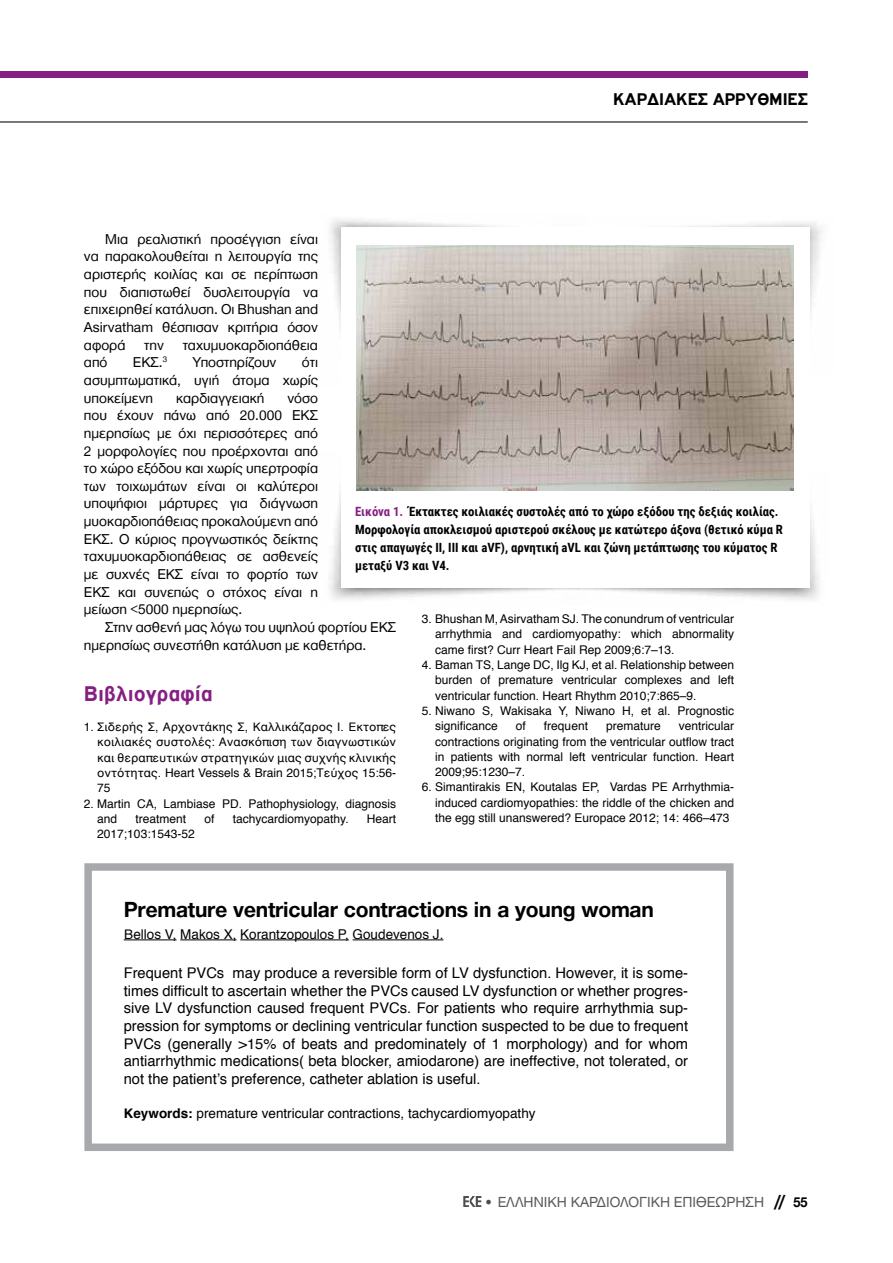
<style>
.page{position:relative;width:893px;height:1263px;background:#fff}
.page>*{position:absolute;margin:0;border:0;box-sizing:border-box;transform-origin:0 0}
.t1{font:700 22.5px "Helvetica Neue Greek";letter-spacing:-.01em;color:#000}
.t2{font:700 22.5px "PF Highway Gothic";color:#851f83}
.t3{font:700 18px "PF Highway Gothic";color:#000}
.t4{font:15px "Helvetica Neue Greek";color:#58595b}
.t5{font:14.7px/17.7px "Helvetica Neue Greek";color:#000;text-align:justify}
.t6{font:14.7px/17.7px "Helvetica";color:#000;text-align:justify}
.t7{font:13.5px "Helvetica";color:#000}
.t8{font:700 12.75px/18px "Roboto Condensed";color:#000}
.t9{font:12px/15.3px "Helvetica";color:#000;text-align:justify}
.s1{color:#851f83}
.s2{font-weight:700}
.s3{color:#4d4d4f}
.s4{font-family:"Futura TGR";font-weight:700;font-size:16.5px;color:#000}
.s5{font-weight:700;color:#000}
</style>
<div class="page">
<svg style="left:463px;top:1196px;width:18px;height:11px"></svg>
<div style="left:0;top:72px;width:808px;height:6px;background:#851f83"></div>
<hr style="left:0;top:121px;width:808px;height:1px;background:#000">
<img style="left:357px;top:245px;width:436px;height:246px">
<div style="left:84px;top:863px;width:649px;height:288px;border:8px solid #a7a9ac"></div>
<hr style="left:124px;top:939px;width:53px;height:1px;background:#000">
<hr style="left:180px;top:939px;width:57px;height:1px;background:#000">
<hr style="left:240px;top:939px;width:109px;height:1px;background:#000">
<hr style="left:353px;top:939px;width:90px;height:1px;background:#000">
<p class="t5" style="left:84px;top:230px;width:236px;text-indent:21px">Μια ρεαλιστική προσέγγιση είναι να παρακολουθείται η λειτουργία της αριστερής κοιλίας και σε περίπτωση που διαπιστωθεί δυσλειτουργία να επιχειρηθεί κατάλυση. Οι Bhushan and Asirvatham θέσπισαν κριτήρια όσον αφορά</p>
<p class="t5" style="left:144px;top:336px;width:21px">την</p>
<p class="t5" style="left:183px;top:336px;width:137px">ταχυμυοκαρδιοπάθεια</p>
<h2 class="t3" style="left:613px;top:90px;width:196px">ΚΑΡΔΙΑΚΈΣ ΑΡΡΥΘΜΊΕΣ</h2>
<p class="t5" style="left:84px;top:354px;width:25px">από</p>
<p class="t5" style="left:133px;top:354px;width:36px">ΕΚΣ.<sup>3</sup></p>
<p class="t5" style="left:193px;top:354px;width:85px">Υποστηρίζουν</p>
<p class="t5" style="left:84px;top:354px;width:236px;text-indent:218px">ότι ασυμπτωματικά, υγιή άτομα χωρίς υποκείμενη</p>
<p class="t5" style="left:84px;top:389px;width:236px;text-indent:203px">νόσο που έχουν πάνω από 20.000 ΕΚΣ ημερησίως με όχι περισσότερες από 2 μορφολογίες που προέρχονται από το χώρο εξόδου και χωρίς υπερτροφία των τοιχωμάτων είναι οι καλύτεροι υποψήφιοι μάρτυρες για διάγνωση μυοκαρδιοπάθειας προκαλούμενη από ΕΚΣ. Ο κύριος προγνωστικός δείκτης ταχυμυοκαρδιοπάθειας σε ασθενείς με συχνές ΕΚΣ είναι το φορτίο των ΕΚΣ και συνεπώς ο στόχος είναι η μείωση &lt;5000 ημερησίως.</p>
<p class="t5" style="left:84px;top:618px;width:314px;text-indent:21px">Στην ασθενή μας λόγω του υψηλού φορτίου ΕΚΣ ημερησίως συνεστήθη κατάλυση με καθετήρα.</p>
<h1 class="t2" style="left:84px;top:681px;width:130px">Βιβλιογραφία</h1>
<p class="t9" style="left:97px;top:720px;width:300px;text-indent:-13px">1. Σιδερής Σ, Αρχοντάκης Σ, Καλλικάζαρος Ι. Εκτοπες κοιλιακές συστολές: Ανασκόπιση των διαγνωστικών και θεραπευτικών στρατηγικών μιας συχνής κλινικής οντότητας. Heart Vessels &amp; Brain 2015;Tεύχος 15:56- 75</p>
<p class="t9" style="left:97px;top:796px;width:300px;text-indent:-13px">2. Martin CA, Lambiase PD. Pathophysiology, diagnosis and</p>
<p class="t5" style="left:176px;top:389px;width:90px">καρδιαγγειακή</p>
<p class="t8" style="left:355px;top:502px;width:429px"><span class="s1">Εικόνα 1.</span> Έκτακτες κοιλιακές συστολές από το χώρο εξόδου της δεξιάς κοιλίας.<br>Μορφολογία αποκλεισμού αριστερού σκέλους με κατώτερο άξoνα (θετικό κύμα R στις απαγωγές ΙΙ, ΙΙI και aVF), αρνητική aVL και ζώνη μετάπτωσης του κύματος R μεταξύ V3 και V4.</p>
<p class="t9" style="left:435px;top:612px;width:300px;text-indent:-13px">3. Bhushan M, Asirvatham SJ. The conundrum of ventricular arrhythmia and cardiomyopathy: which abnormality came first? Curr Heart Fail Rep 2009;6:7–13.</p>
<p class="t9" style="left:435px;top:657px;width:300px;text-indent:-13px">4. Baman TS, Lange DC, Ilg KJ, et al. Relationship between burden of premature ventricular complexes and left ventricular function. Heart Rhythm 2010;7:865–9.</p>
<p class="t9" style="left:435px;top:703px;width:300px;text-indent:-13px">5. Niwano S, Wakisaka Y, Niwano H, et al. Prognostic significance</p>
<p class="t9" style="left:516px;top:719px;width:12px">of</p>
<p class="t9" style="left:544px;top:719px;width:46px">frequent</p>
<p class="t9" style="left:606px;top:719px;width:56px">premature</p>
<p class="t9" style="left:435px;top:719px;width:300px;text-indent:244px">ventricular contractions originating from the ventricular outflow tract in patients with normal left ventricular function. Heart 2009;95:1230–7.</p>
<p class="t9" style="left:435px;top:780px;width:300px;text-indent:-13px">6. Simantirakis EN, Koutalas EP, Vardas PE Arrhythmia&shy;induced cardiomyopathies: the riddle of the chicken and the egg still unanswered? Europace 2012; 14: 466–473</p>
<p class="t9" style="left:136px;top:811px;width:52px">treatment</p>
<p class="t9" style="left:205px;top:811px;width:12px">of</p>
<p class="t9" style="left:233px;top:811px;width:117px">tachycardiomyopathy.</p>
<p class="t9" style="left:367px;top:811px;width:31px">Heart</p>
<p class="t9" style="left:97px;top:827px;width:99px">2017;103:1543-52</p>
<h1 class="t1" style="left:124px;top:898px;width:532px">Premature ventricular contractions in a young woman</h1>
<p class="t7" style="left:124px;top:924px;width:321px">Βellos V, Makos X, Korantzopoulos P, Goudevenos J.</p>
<p class="t6" style="left:124px;top:964px;width:566px">Frequent PVCs may produce a reversible form of LV dysfunction. However, it is some&shy;times difficult to ascertain whether the PVCs caused LV dysfunction or whether progres&shy;sive LV dysfunction caused frequent PVCs. For patients who require arrhythmia sup&shy;pression for symptoms or declining ventricular function suspected to be due to frequent PVCs (generally &gt;15% of beats and predominately of 1 morphology) and for whom antiarrhythmic medications( beta blocker, amiodarone) are ineffective, not tolerated, or not the patient’s preference, catheter ablation is useful.</p>
<p class="t7" style="left:124px;top:1103px;width:413px"><span class="s2">Κeywords:</span> premature ventricular contractions, tachycardiomyopathy</p>
<p class="t4" style="left:484px;top:1194px;width:325px"><span class="s3">•</span> EΛΛΗΝΙΚΗ ΚΑΡΔΙΟΛΟΓΙΚΗ ΕΠΙΘΕΩΡΗΣΗ <span class="s4">//</span> <span class="s5">55</span></p>
</div>
